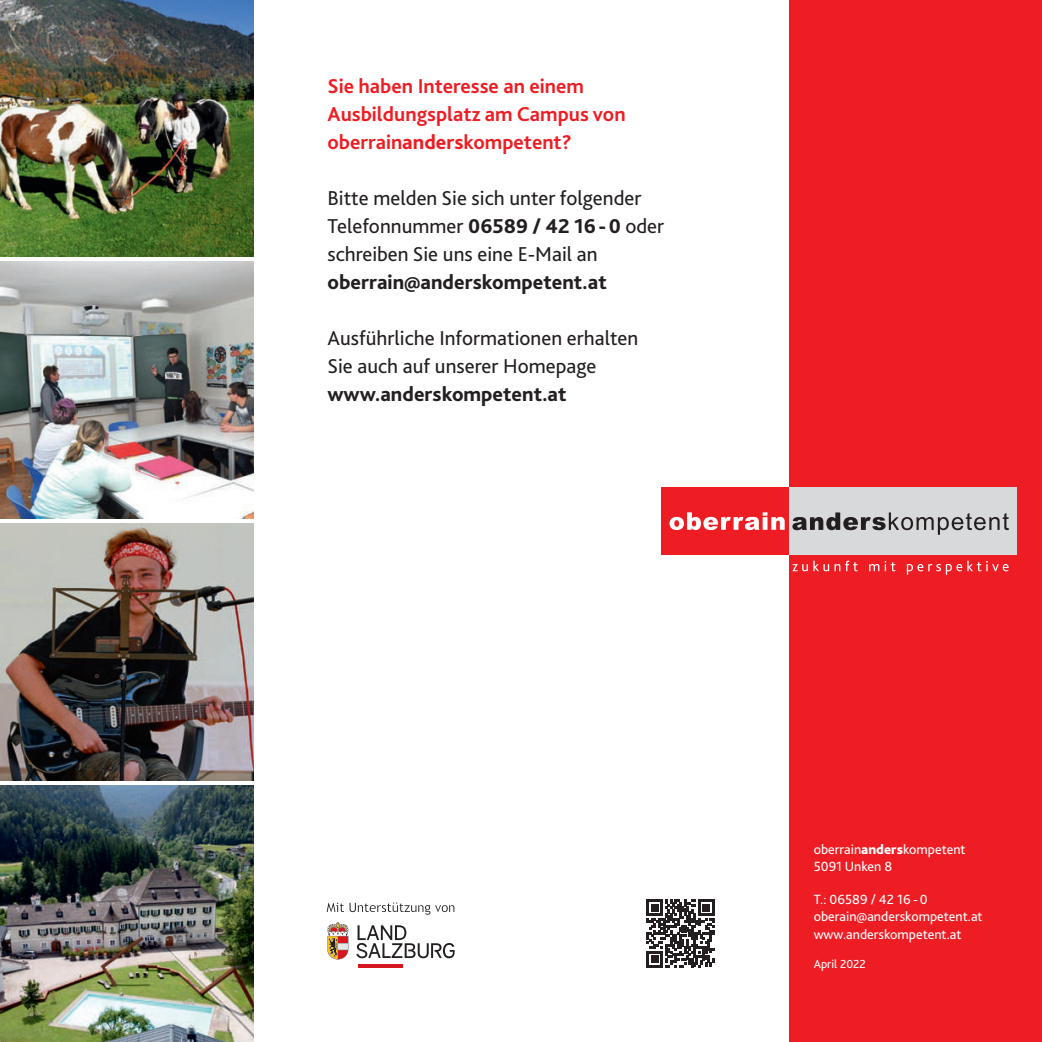
<style>
.page{position:relative;width:1042px;height:1042px;background:#fff}
.page>*{position:absolute;margin:0;border:0;box-sizing:border-box;transform-origin:0 0}
.t1{font:21px/28px "Bliss 2";color:#231f20}
.t2{font:700 21px/28px "Bliss 2";color:#ee1d23}
.t3{font:800 21px "Bliss 2";color:#231f20}
.t4{font:14px/17.5px "Bliss 2";color:#fff}
.t5{font:12.25px "Bliss 2";color:#fff}
.s1{font-weight:800}
</style>
<div class="page">
<div style="left:789px;top:0;width:253px;height:1042px;background:#ee1d23"></div>
<hr style="left:1041px;top:0;width:1px;height:1042px;background:#fff">
<svg style="left:647px;top:899px;width:67px;height:68px"></svg>
<svg style="left:327px;top:922px;width:21px;height:37px"></svg>
<svg style="left:358px;top:964px;width:44px;height:3px"></svg>
<svg style="left:356px;top:925px;width:98px;height:33px"></svg>
<svg style="left:327px;top:902px;width:127px;height:12px"></svg>
<img style="left:0;top:0;width:253px;height:257px">
<img style="left:0;top:262px;width:253px;height:256px">
<img style="left:0;top:523px;width:253px;height:257px">
<img style="left:0;top:785px;width:253px;height:257px">
<svg style="left:792px;top:560px;width:66px;height:11px"></svg>
<svg style="left:869px;top:561px;width:26px;height:10px"></svg>
<svg style="left:907px;top:560px;width:101px;height:15px"></svg>
<div style="left:661px;top:487px;width:128px;height:67px;background:#ee1d23"></div>
<svg style="left:669px;top:512px;width:115px;height:18px"></svg>
<div style="left:789px;top:487px;width:227px;height:67px;background:#d8d9db"></div>
<svg style="left:792px;top:512px;width:217px;height:23px"></svg>
<p class="t2" style="left:327px;top:72px;width:300px">Sie haben Interesse an einem<br>Ausbildungsplatz am Campus von oberrain<span class="s1">anders</span>kompetent?</p>
<p class="t1" style="left:327px;top:184px;width:338px">Bitte melden Sie sich unter folgender<br>Telefonnummer <span class="s1">06589 / 42 16-0</span> oder schreiben Sie uns eine E-Mail an</p>
<p class="t3" style="left:327px;top:269px;width:281px">oberrain@anderskompetent.at</p>
<p class="t1" style="left:327px;top:324px;width:312px">Ausführliche Informationen erhalten<br>Sie auch auf unserer Homepage</p>
<p class="t3" style="left:327px;top:381px;width:241px">www.anderskompetent.at</p>
<p class="t4" style="left:814px;top:840px;width:153px">oberrain<span class="s1">anders</span>kompetent<br>5091 Unken 8</p>
<p class="t4" style="left:814px;top:890px;width:170px">T.: 06589 / 42 16 -0 oberain@anderskompetent.at www.anderskompetent.at</p>
<p class="t5" style="left:814px;top:956px;width:54px">April 2022</p>
</div>
